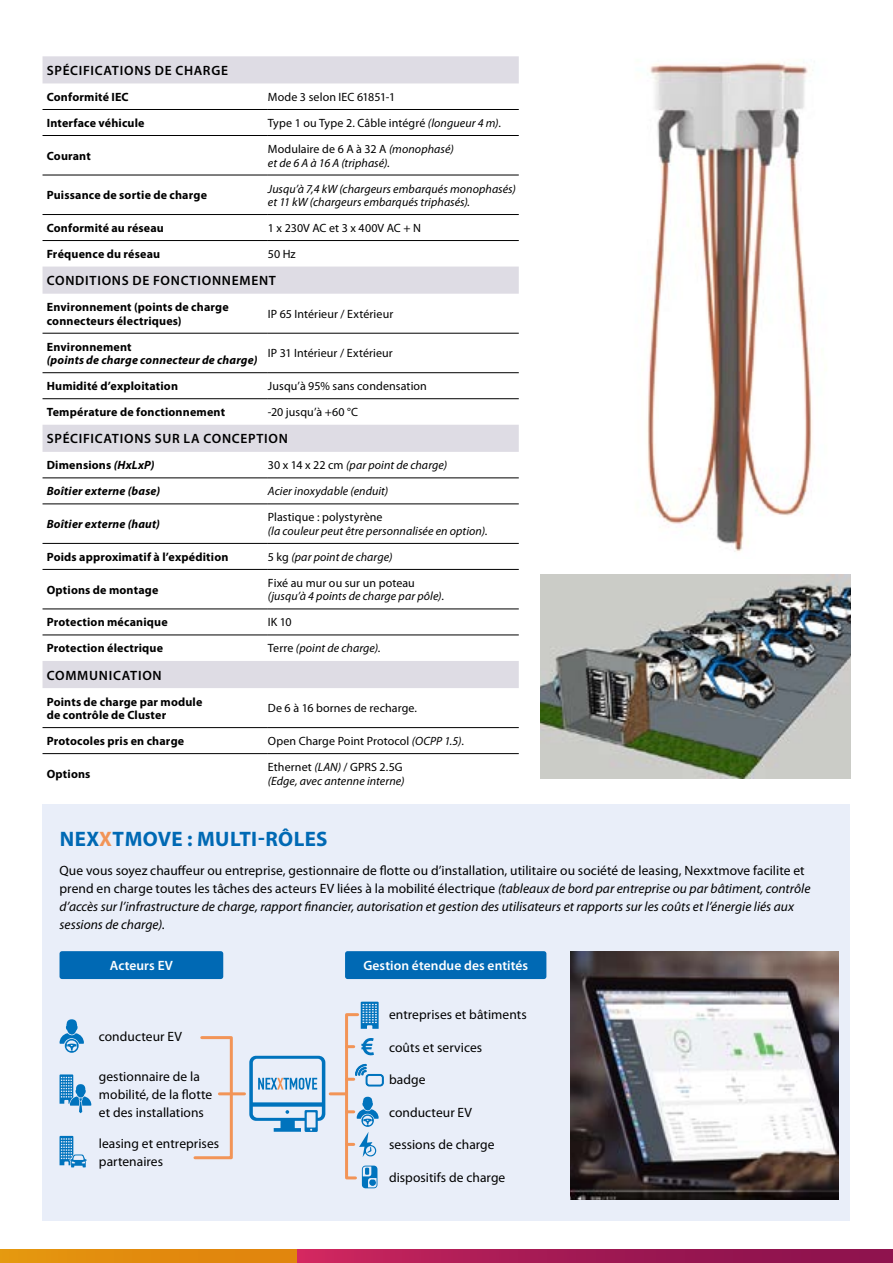
<style>
.page{position:relative;width:893px;height:1263px;background:#fff}
.page>*{position:absolute;margin:0;border:0;box-sizing:border-box;transform-origin:0 0}
.t1{font:700 21px "Myriad Pro";letter-spacing:.015em;color:#0069b4}
.t2{font:italic 13.5px/18px "Myriad Pro";letter-spacing:.005em;color:#000}
.t3{font:13.5px/18px "Myriad Pro";letter-spacing:.005em;color:#000}
.t4{font:600 13.5px "Myriad Pro";letter-spacing:.055em;color:#000}
.t5{font:600 13.5px "Myriad Pro";letter-spacing:.01em;color:#fff}
.t6{font:700 12px/13.5px "Myriad Pro";letter-spacing:.015em;color:#000}
.t7{font:italic 12px/13.5px "Myriad Pro";letter-spacing:.005em;color:#000}
.t8{font:12px "Myriad Pro";letter-spacing:.01em;color:#000}
.t9{font:italic 700 12px "Myriad Pro";letter-spacing:.015em;color:#000}
.s1{font-style:italic}
.s2{font-style:normal}
.s3{color:#f29457}
</style>
<div class="page">
<div style="left:43px;top:804px;width:807px;height:416px;background:#e9eef9"></div>
<div style="left:0;top:1248px;width:298px;height:15px;background:#e28b0d"></div>
<svg style="left:298px;top:1249px;width:595px;height:14px;background:#a51a54"></svg>
<img style="left:647px;top:63px;width:166px;height:489px">
<img style="left:571px;top:951px;width:268px;height:248px">
<img style="left:540px;top:575px;width:310px;height:204px">
<div style="left:60px;top:951px;width:163px;height:28px;background:#0069b4;border-radius:3px"></div>
<div style="left:345px;top:951px;width:201px;height:28px;background:#0069b4;border-radius:3px"></div>
<svg style="left:43px;top:56px;width:476px;height:632px"></svg>
<hr style="left:43px;top:109px;width:225px;height:1px;background:#000">
<hr style="left:268px;top:109px;width:251px;height:1px;background:#000">
<hr style="left:43px;top:135px;width:225px;height:1px;background:#000">
<hr style="left:268px;top:135px;width:251px;height:1px;background:#000">
<hr style="left:43px;top:175px;width:225px;height:1px;background:#000">
<hr style="left:268px;top:175px;width:251px;height:1px;background:#000">
<hr style="left:43px;top:214px;width:225px;height:1px;background:#000">
<hr style="left:268px;top:214px;width:251px;height:1px;background:#000">
<hr style="left:43px;top:240px;width:225px;height:1px;background:#000">
<hr style="left:268px;top:240px;width:251px;height:1px;background:#000">
<hr style="left:43px;top:333px;width:225px;height:1px;background:#000">
<hr style="left:268px;top:333px;width:251px;height:1px;background:#000">
<hr style="left:43px;top:372px;width:225px;height:1px;background:#000">
<hr style="left:268px;top:372px;width:251px;height:1px;background:#000">
<hr style="left:43px;top:398px;width:225px;height:1px;background:#000">
<hr style="left:268px;top:398px;width:251px;height:1px;background:#000">
<hr style="left:43px;top:478px;width:225px;height:1px;background:#000">
<hr style="left:268px;top:478px;width:251px;height:1px;background:#000">
<hr style="left:43px;top:504px;width:225px;height:1px;background:#000">
<hr style="left:268px;top:504px;width:251px;height:1px;background:#000">
<hr style="left:43px;top:543px;width:225px;height:1px;background:#000">
<hr style="left:268px;top:543px;width:251px;height:1px;background:#000">
<hr style="left:43px;top:569px;width:225px;height:1px;background:#000">
<hr style="left:268px;top:569px;width:251px;height:1px;background:#000">
<hr style="left:43px;top:609px;width:225px;height:1px;background:#000">
<hr style="left:268px;top:609px;width:251px;height:1px;background:#000">
<hr style="left:43px;top:635px;width:225px;height:1px;background:#000">
<hr style="left:268px;top:635px;width:251px;height:1px;background:#000">
<hr style="left:43px;top:727px;width:225px;height:1px;background:#000">
<hr style="left:268px;top:727px;width:251px;height:1px;background:#000">
<hr style="left:43px;top:753px;width:225px;height:1px;background:#000">
<hr style="left:268px;top:753px;width:251px;height:1px;background:#000">
<svg style="left:60px;top:1019px;width:24px;height:34px"></svg>
<svg style="left:60px;top:1074px;width:31px;height:39px"></svg>
<svg style="left:60px;top:1136px;width:27px;height:31px"></svg>
<svg style="left:249px;top:1056px;width:76px;height:76px"></svg>
<svg style="left:193px;top:1036px;width:41px;height:124px"></svg>
<hr style="left:219px;top:1092px;width:25px;height:3px;background:#f29457">
<svg style="left:344px;top:1002px;width:40px;height:186px"></svg>
<hr style="left:330px;top:1092px;width:17px;height:3px;background:#f29457">
<p class="t4" style="left:47px;top:62px;width:183px">SPÉCIFICATIONS DE CHARGE</p>
<p class="t6" style="left:47px;top:90px;width:83px">Conformité IEC</p>
<p class="t8" style="left:268px;top:90px;width:129px">Mode 3 selon IEC 61851-1</p>
<p class="t6" style="left:47px;top:116px;width:99px">Interface véhicule</p>
<p class="t8" style="left:268px;top:116px;width:234px">Type 1 ou Type 2. Câble intégré <span class="s1">(longueur 4 m)</span>.</p>
<p class="t6" style="left:47px;top:149px;width:46px">Courant</p>
<p class="t7" style="left:268px;top:142px;width:187px"><span class="s2">Modulaire de 6 A à 32 A</span> (monophasé) et de 6 A à 16 A (triphasé).</p>
<p class="t6" style="left:47px;top:188px;width:162px">Puissance de sortie de charge</p>
<p class="t7" style="left:268px;top:182px;width:249px">Jusqu’à 7,4 kW (chargeurs embarqués monophasés) et 11 kW (chargeurs embarqués triphasés).</p>
<p class="t6" style="left:47px;top:221px;width:119px">Conformité au réseau</p>
<p class="t8" style="left:268px;top:221px;width:155px">1 x 230V AC et 3 x 400V AC + N</p>
<p class="t6" style="left:47px;top:247px;width:115px">Fréquence du réseau</p>
<p class="t8" style="left:268px;top:247px;width:29px">50 Hz</p>
<p class="t4" style="left:47px;top:272px;width:231px">CONDITIONS DE FONCTIONNEMENT</p>
<p class="t6" style="left:47px;top:300px;width:184px">Environnement (points de charge connecteurs électriques)</p>
<p class="t8" style="left:268px;top:306px;width:127px">IP 65 Intérieur / Extérieur</p>
<p class="t6" style="left:47px;top:339px;width:86px">Environnement</p>
<p class="t9" style="left:47px;top:352px;width:212px">(points de charge connecteur de charge)</p>
<p class="t8" style="left:268px;top:346px;width:126px">IP 31 Intérieur / Extérieur</p>
<p class="t6" style="left:47px;top:379px;width:133px">Humidité d’exploitation</p>
<p class="t8" style="left:268px;top:379px;width:161px">Jusqu’à 95% sans condensation</p>
<p class="t6" style="left:47px;top:405px;width:180px">Température de fonctionnement</p>
<p class="t8" style="left:268px;top:405px;width:92px">-20 jusqu’à +60 °C</p>
<p class="t4" style="left:47px;top:430px;width:243px">SPÉCIFICATIONS SUR LA CONCEPTION</p>
<p class="t6" style="left:47px;top:458px;width:109px">Dimensions <span class="s1">(HxLxP)</span></p>
<p class="t7" style="left:268px;top:458px;width:181px"><span class="s2">30 x 14 x 22 cm</span> (par point de charge)</p>
<p class="t9" style="left:47px;top:483px;width:115px">Boîtier externe (base)</p>
<p class="t7" style="left:268px;top:484px;width:122px">Acier inoxydable (enduit)</p>
<p class="t9" style="left:47px;top:516px;width:115px">Boîtier externe (haut)</p>
<p class="t7" style="left:268px;top:510px;width:221px"><span class="s2">Plastique : polystyrène<br></span>(la couleur peut être personnalisée en option)<span class="s2">.</span></p>
<p class="t6" style="left:47px;top:550px;width:183px">Poids approximatif à l’expédition</p>
<p class="t7" style="left:268px;top:550px;width:126px"><span class="s2">5 kg</span> (par point de charge)</p>
<p class="t6" style="left:47px;top:582px;width:113px">Options de montage</p>
<p class="t7" style="left:268px;top:576px;width:177px"><span class="s2">Fixé au mur ou sur un poteau </span>(jusqu’à 4 points de charge par pôle)<span class="s2">.</span></p>
<p class="t6" style="left:47px;top:615px;width:122px">Protection mécanique</p>
<p class="t8" style="left:268px;top:615px;width:25px">IK 10</p>
<p class="t6" style="left:47px;top:641px;width:118px">Protection électrique</p>
<p class="t7" style="left:268px;top:641px;width:114px"><span class="s2">Terre</span> (point de charge)<span class="s2">.</span></p>
<p class="t4" style="left:47px;top:666px;width:116px">COMMUNICATION</p>
<p class="t6" style="left:47px;top:694px;width:157px">Points de charge par module de contrôle de Cluster</p>
<p class="t8" style="left:268px;top:701px;width:151px">De 6 à 16 bornes de recharge.</p>
<p class="t6" style="left:47px;top:734px;width:139px">Protocoles pris en charge</p>
<p class="t8" style="left:268px;top:734px;width:197px">Open Charge Point Protocol <span class="s1">(OCPP 1.5)</span>.</p>
<p class="t6" style="left:47px;top:767px;width:45px">Options</p>
<p class="t7" style="left:268px;top:760px;width:138px"><span class="s2">Ethernet</span> (LAN) <span class="s2">/ GPRS 2.5G </span>(Edge, avec antenne interne)</p>
<h1 class="t1" style="left:60px;top:825px;width:269px">NEX<span class="s3">X</span>TMOVE : MULTI-RÔLES</h1>
<p class="t2" style="left:60px;top:861px;width:752px"><span class="s2">Que vous soyez chauffeur ou entreprise, gestionnaire de flotte ou d’installation, utilitaire ou société de leasing, Nexxtmove facilite et prend en charge toutes les tâches des acteurs EV liées à la mobilité électrique</span> (tableaux de bord par entreprise ou par bâtiment, contrôle d’accès sur l’infrastructure de charge, rapport financier, autorisation et gestion des utilisateurs et rapports sur les coûts et l’énergie liés aux sessions de charge)<span class="s2">.</span></p>
<p class="t5" style="left:110px;top:957px;width:65px">Acteurs EV</p>
<p class="t5" style="left:363px;top:957px;width:166px">Gestion étendue des entités</p>
<p class="t3" style="left:99px;top:1027px;width:84px">conducteur EV</p>
<p class="t3" style="left:99px;top:1067px;width:115px">gestionnaire de la mobilité, de la flotte et des installations</p>
<p class="t3" style="left:99px;top:1134px;width:122px">leasing et entreprises partenaires</p>
<p class="t3" style="left:389px;top:1005px;width:139px">entreprises et bâtiments</p>
<p class="t3" style="left:389px;top:1038px;width:95px">coûts et services</p>
<p class="t3" style="left:389px;top:1070px;width:38px">badge</p>
<p class="t3" style="left:389px;top:1103px;width:84px">conducteur EV</p>
<p class="t3" style="left:389px;top:1136px;width:107px">sessions de charge</p>
<p class="t3" style="left:389px;top:1168px;width:118px">dispositifs de charge</p>
</div>
